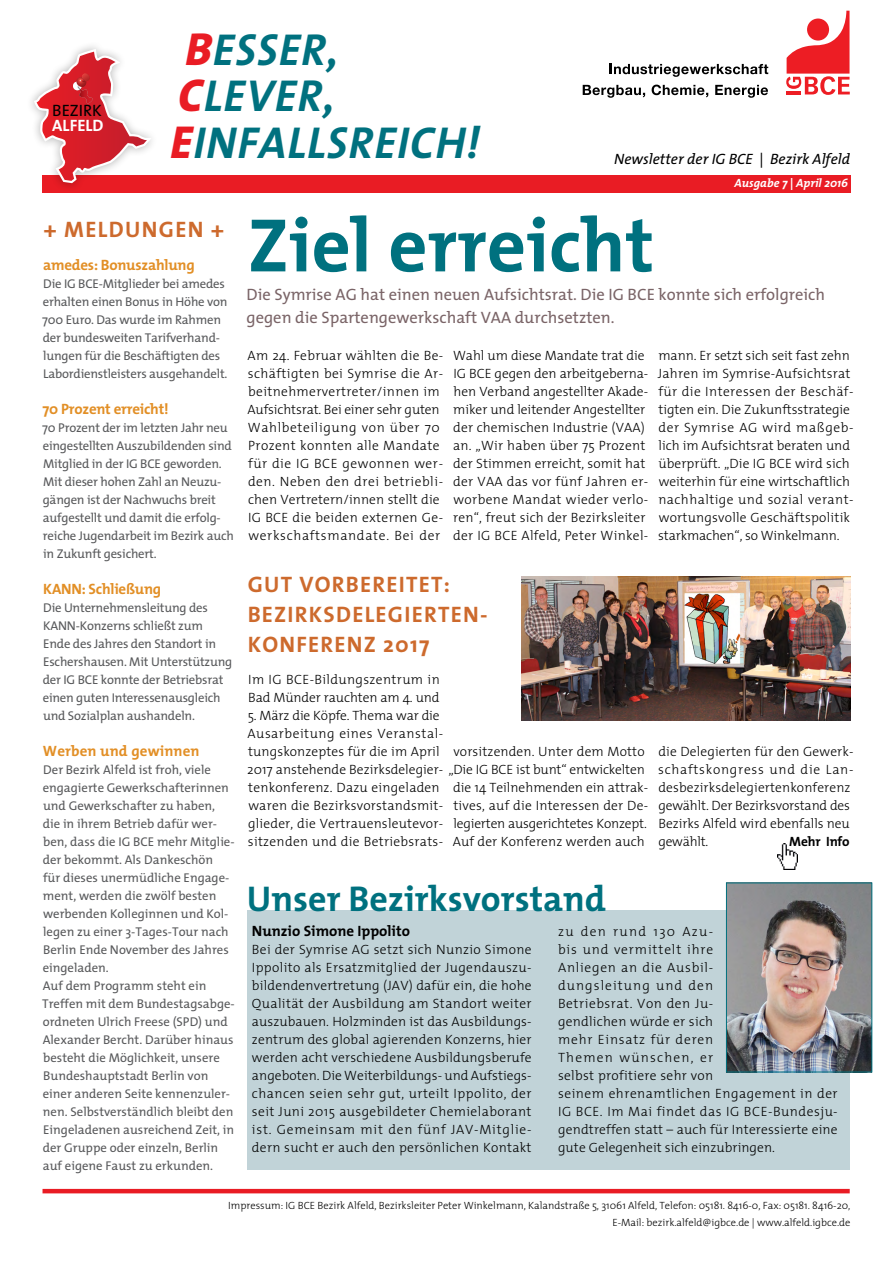
<style>
.page{position:relative;width:893px;height:1263px;background:#fff}
.page>*{position:absolute;margin:0;border:0;box-sizing:border-box;transform-origin:0 0}
.ID_Headline_33{font:700 76.5px "The Mix";color:#00717f}
.ID_Headline_33-2{font:italic 700 45px/46.5px "The Sans";letter-spacing:.02em;color:#00717f}
.ID_Headline_33-3{font:700 36px "The Mix";color:#00717f}
.ID_Meld_Head{font:700 22.5px/30px "The Mix";letter-spacing:.055em;color:#cd6a2d}
.ID_Vorspann_10{font:16.5px/22.5px "The Mix";color:#7a6467}
.ID_K-Meld_Head{font:16.5px/15px "The Mix";color:#000}
.Subhead_Randspalte{font:700 15px "The Mix";letter-spacing:-.015em;color:#e28f26}
.t1{font:italic 15px "The Mix";color:#000}
.ID_Fließtext_9_ohne{font:700 15px "The Mix";color:#000}
.Subhead_Randspalte-2{font:700 15px "The Mix";letter-spacing:.01em;color:#e28f26}
.ID_Fließtext_9_ohne-2{font:300 13.5px/18px "The Mix";letter-spacing:.015em;color:#000}
.ID_Fließtext_9_ohne-3{font:300 13.5px/18px "The Mix";letter-spacing:.04em;color:#000}
.ID_Fließtext_9_ohne-4{font:700 13.5px "The Mix";letter-spacing:-.015em;color:#000}
.Randspalte{font:12.75px/18px "The Mix";color:#58595b}
.Subhead_Randspalte-3{font:12.75px/18px "The Mix";letter-spacing:-.015em;color:#58595b}
.t2{font:italic 700 12px "The Mix";color:#fff}
.ID_Fließtext_9_ohne-5{font:300 10.5px "The Mix";color:#000}
.s1{font-weight:700;color:#fff}
.s2{font-weight:800;font-size:46.5px;color:#e91c24}
</style>
<div class="page">
<div style="left:247px;top:910px;width:603px;height:260px;background:#c1d3d8"></div>
<img style="left:728px;top:884px;width:142px;height:186px">
<div style="left:726px;top:882px;width:146px;height:190px;border:1px solid #00717f"></div>
<div style="left:42px;top:175px;width:808px;height:17px;background:#e91c24"></div>
<div style="left:25px;top:43px;width:135px;height:149px;background:#000;opacity:.3"></div>
<svg style="left:34px;top:49px;width:118px;height:134px"></svg>
<hr style="left:43px;top:1189px;width:807px;height:4px;background:#e91c24">
<svg style="left:786px;top:11px;width:64px;height:84px"></svg>
<div style="left:807px;top:19px;width:22px;height:22px;background:#ed1d24;border-radius:50%"></div>
<svg style="left:610px;top:64px;width:158px;height:13px"></svg>
<svg style="left:583px;top:85px;width:62px;height:13px"></svg>
<svg style="left:652px;top:85px;width:56px;height:12px"></svg>
<svg style="left:715px;top:85px;width:53px;height:13px"></svg>
<img style="left:521px;top:576px;width:329px;height:144px">
<img style="left:777px;top:843px;width:20px;height:26px">
<p class="ID_K-Meld_Head" style="left:52px;top:102px;width:53px">BEZIRK<br><span class="s1">ALFELD</span></p>
<p class="ID_Headline_33-2" style="left:178px;top:25px;width:162px"><span class="s2">B</span>ESSER,<br><span class="s2">C</span>LEVER,</p>
<p class="ID_Headline_33-2" style="left:170px;top:118px;width:311px"><span class="s2">E</span>INFALLSREICH!</p>
<p class="t1" style="left:614px;top:147px;width:238px">Newsletter der IG BCE | Bezirk Alfeld</p>
<p class="t2" style="left:734px;top:173px;width:115px">Ausgabe 7 | April 2016</p>
<p class="ID_Meld_Head" style="left:44px;top:214px;width:182px">+ MELDUNGEN +</p>
<p class="Subhead_Randspalte" style="left:43px;top:252px;width:153px">amedes: Bonuszahlung</p>
<p class="Subhead_Randspalte-3" style="left:42px;top:274px;width:187px">Die IG BCE-Mitglieder bei amedes erhalten einen Bonus in Höhe von<br>700 Euro. Das wurde im Rahmen der bundesweiten Tarifverhand&shy;lungen für die Beschäftigten des<br>Labordienstleisters ausgehandelt.</p>
<p class="Subhead_Randspalte" style="left:43px;top:396px;width:128px">70 Prozent erreicht!</p>
<p class="Subhead_Randspalte-3" style="left:42px;top:418px;width:193px">70 Prozent der im letzten Jahr neu eingestellten Auszubildenden sind<br>Mitglied in der IG BCE geworden.<br>Mit dieser hohen Zahl an Neuzu&shy;gängen ist der Nachwuchs breit aufgestellt und damit die erfolg&shy;reiche Jugendarbeit im Bezirk auch in Zukunft gesichert.</p>
<p class="Subhead_Randspalte" style="left:43px;top:576px;width:120px">KANN: Schließung</p>
<p class="Subhead_Randspalte-3" style="left:43px;top:598px;width:191px">Die Unternehmensleitung des<br>KANN-Konzerns schließt zum<br>Ende des Jahres den Standort in<br>Eschershausen. Mit Unterstützung der IG BCE konnte der Betriebsrat einen guten Interessenausgleich und Sozialplan aushandeln.</p>
<p class="Subhead_Randspalte-2" style="left:43px;top:738px;width:158px">Werben und gewinnen</p>
<p class="Randspalte" style="left:43px;top:760px;width:193px">Der Bezirk Alfeld ist froh, viele engagierte Gewerkschafterinnen und Gewerkschafter zu haben, die in ihrem Betrieb dafür wer&shy;ben, dass die IG BCE mehr Mitglie&shy;der bekommt. Als Dankeschön<br>für dieses unermüdliche Engage&shy;ment, werden die zwölf besten werbenden Kolleginnen und Kol&shy;legen zu einer 3-Tages-Tour nach<br>Berlin Ende November des Jahres eingeladen.</p>
<p class="Randspalte" style="left:42px;top:976px;width:194px">Auf dem Programm steht ein<br>Treffen mit dem Bundestagsabge&shy;ordneten Ulrich Freese (SPD) und<br>Alexander Bercht. Darüber hinaus besteht die Möglichkeit, unsere<br>Bundeshauptstadt Berlin von einer anderen Seite kennenzuler&shy;nen. Selbstverständlich bleibt den<br>Eingeladenen ausreichend Zeit, in der Gruppe oder einzeln, Berlin auf eigene Faust zu erkunden.</p>
<p class="ID_Headline_33" style="left:248px;top:181px;width:408px">Ziel erreicht</p>
<p class="ID_Vorspann_10" style="left:247px;top:283px;width:580px">Die Symrise AG hat einen neuen Aufsichtsrat. Die IG BCE konnte sich erfolgreich gegen die Spartengewerkschaft VAA durchsetzten.</p>
<p class="ID_Fließtext_9_ohne-2" style="left:248px;top:346px;width:197px">Am 24. Februar wählten die Be&shy;schäftigten bei Symrise die Ar&shy;beitnehmervertreter/innen im<br>Aufsichtsrat. Bei einer sehr guten<br>Wahlbeteiligung von über 70<br>Prozent konnten alle Mandate für die IG BCE gewonnen wer&shy;den. Neben den drei betriebli&shy;chen Vertretern/innen stellt die<br>IG BCE die beiden externen Ge&shy;werkschaftsmandate. Bei der</p>
<p class="ID_Fließtext_9_ohne-2" style="left:453px;top:346px;width:197px">Wahl um diese Mandate trat die<br>IG BCE gegen den arbeitgeberna&shy;hen Verband angestellter Akade&shy;miker und leitender Angestellter der chemischen Industrie (VAA) an. „Wir haben über 75 Prozent der Stimmen erreicht, somit hat der VAA das vor fünf Jahren er&shy;worbene Mandat wieder verlo&shy;ren“, freut sich der Bezirksleiter der IG BCE Alfeld, Peter Winkel-</p>
<p class="ID_Fließtext_9_ohne-2" style="left:658px;top:346px;width:197px">mann. Er setzt sich seit fast zehn<br>Jahren im Symrise-Aufsichtsrat für die Interessen der Beschäf&shy;tigten ein. Die Zukunftsstrategie der Symrise AG wird maßgeb&shy;lich im Aufsichtsrat beraten und überprüft. „Die IG BCE wird sich weiterhin für eine wirtschaftlich nachhaltige und sozial verant&shy;wortungsvolle Geschäftspolitik starkmachen“, so Winkelmann.</p>
<p class="ID_Meld_Head" style="left:248px;top:569px;width:204px">GUT VORBEREITET:</p>
<p class="ID_Meld_Head" style="left:248px;top:599px;width:241px">BEZIRKSDELEGIERTEN-<br>KONFERENZ 2017</p>
<p class="ID_Fließtext_9_ohne-2" style="left:248px;top:670px;width:193px">Im IG BCE-Bildungszentrum in<br>Bad Münder rauchten am 4. und</p>
<p class="ID_Fließtext_9_ohne-2" style="left:247px;top:706px;width:399px">5. März die Köpfe. Thema war die<br>Ausarbeitung eines Veranstal-<br>tungskonzeptes für die im April<br>2017 anstehende Bezirksdelegier- „Die IG BCE ist bunt“ entwickelten tenkonferenz. Dazu eingeladen<br>waren die Bezirksvorstandsmit-<br>glieder, die Vertrauensleutevor-<br>sitzenden und die Betriebsrats-</p>
<p class="ID_Fließtext_9_ohne-2" style="left:658px;top:742px;width:197px">die Delegierten für den Gewerk&shy;schaftskongress und die Lan&shy;desbezirksdelegiertenkonferenz gewählt. Der Bezirksvorstand des<br>Bezirks Alfeld wird ebenfalls neu gewählt.</p>
<p class="ID_Fließtext_9_ohne-2" style="left:453px;top:742px;width:193px">vorsitzenden. Unter dem Motto</p>
<p class="ID_Fließtext_9_ohne-2" style="left:453px;top:778px;width:197px;text-align:justify">die 14 Teilnehmenden ein attrak&shy;tives, auf die Interessen der De&shy;legierten ausgerichtetes Konzept.<br>Auf der Konferenz werden auch</p>
<p class="ID_Headline_33-3" style="left:247px;top:869px;width:360px">Unser Bezirksvorstand</p>
<p class="ID_Fließtext_9_ohne-4" style="left:789px;top:830px;width:62px">Mehr Info</p>
<p class="ID_Fließtext_9_ohne" style="left:252px;top:918px;width:160px">Nunzio Simone Ippolito</p>
<p class="ID_Fließtext_9_ohne-2" style="left:252px;top:940px;width:281px;text-align:justify">Bei der Symrise AG setzt sich Nunzio Simone Ippolito als Ersatzmitglied der Jugendauszu&shy;bildendenvertretung (JAV) dafür ein, die hohe Qualität der Ausbildung am Standort weiter auszubauen. Holzminden ist das Ausbildungs&shy;zentrum des global agierenden Konzerns, hier werden acht verschiedene Ausbildungsberufe angeboten. Die Weiterbildungs- und Aufstiegs&shy;chancen seien sehr gut, urteilt Ippolito, der seit Juni 2015 ausgebildeter Chemielaborant ist. Gemeinsam mit den fünf JAV-Mitglie&shy;dern sucht er auch den persönlichen Kontakt</p>
<p class="ID_Fließtext_9_ohne-3" style="left:558px;top:922px;width:281px">zu den rund 130 Azu-<br>bis und vermittelt ihre<br>Anliegen an die Ausbil-<br>dungsleitung und den<br>Betriebsrat. Von den Ju-<br>gendlichen würde er sich<br>mehr Einsatz für deren<br>Themen wünschen, er<br>selbst profitiere sehr von<br>seinem ehrenamtlichen Engagement in der<br>IG BCE. Im Mai findet das IG BCE-Bundesju&shy;gendtreffen statt – auch für Interessierte eine gute Gelegenheit sich einzubringen.</p>
<p class="ID_Fließtext_9_ohne-5" style="left:228px;top:1197px;width:624px">Impressum: IG BCE Bezirk Alfeld, Bezirksleiter Peter Winkelmann, Kalandstraße 5, 31061 Alfeld, Telefon: 05181. 8416-0, Fax: 05181. 8416-20,</p>
<p class="ID_Fließtext_9_ohne-5" style="left:612px;top:1214px;width:240px">E-Mail: bezirk.alfeld@igbce.de | www.alfeld.igbce.de</p>
</div>
